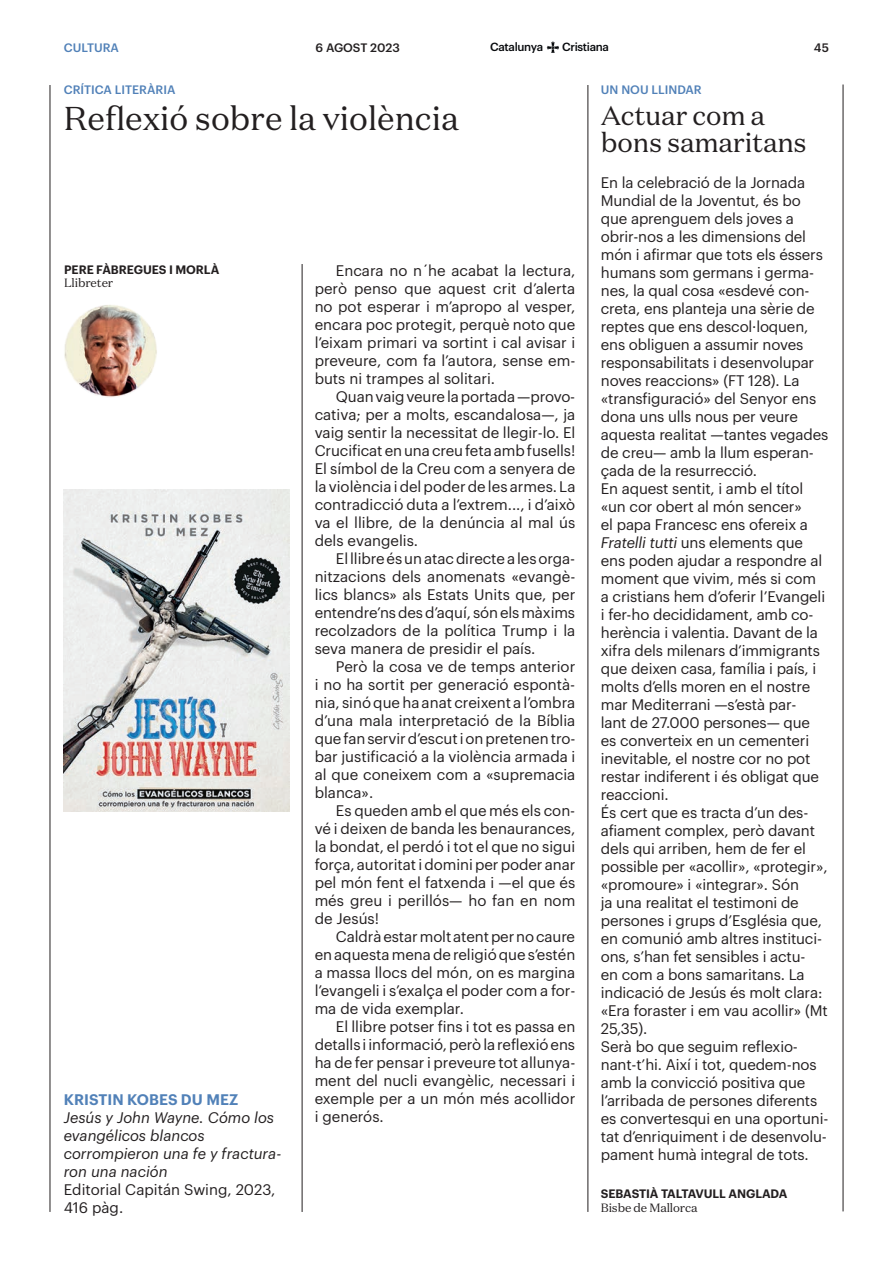
<style>
.page{position:relative;width:893px;height:1263px;background:#fff}
.page>*{position:absolute;margin:0;border:0;box-sizing:border-box;transform-origin:0 0}
.t1{font:33px "Domaine Text";color:#231f20}
.t2{font:27px/27px "Domaine Text";letter-spacing:-.01em;color:#231f20}
.t3{font:15px/18px "Graphik";letter-spacing:-.01em;color:#231f20;text-align:justify}
.t4{font:italic 15px/18px "Graphik";color:#231f20}
.t5{font:600 15px "Graphik";letter-spacing:.005em;color:#5181b8}
.t6{font:600 12px "Graphik";letter-spacing:-.005em;color:#231f20}
.t7{font:500 12px "Graphik";color:#5181b8}
.t8{font:12px "Domaine Text";letter-spacing:-.01em;color:#231f20}
.t9{font:500 12px "Graphik";letter-spacing:-.005em;color:#231f20}
.t10{font:500 11.55px "Graphik";letter-spacing:-.03em;color:#07090c}
.s1{font-style:italic}
</style>
<div class="page">
<hr style="left:843px;top:85px;width:1px;height:1126px;background:#231f20">
<hr style="left:50px;top:85px;width:1px;height:1127px;background:#231f20">
<svg style="left:547px;top:42px;width:12px;height:11px"></svg>
<hr style="left:302px;top:264px;width:1px;height:948px;background:#231f20">
<hr style="left:588px;top:85px;width:1px;height:1127px;background:#231f20">
<img style="left:64px;top:304px;width:93px;height:94px;border-radius:47px">
<img style="left:63px;top:490px;width:226px;height:321px">
<p class="t7" style="left:64px;top:39px;width:57px">CULTURA</p>
<p class="t7" style="left:64px;top:81px;width:113px">CRÍTICA LITERÀRIA</p>
<p class="t9" style="left:315px;top:38px;width:86px">6 AGOST 2023</p>
<p class="t10" style="left:490px;top:38px;width:54px">Catalunya</p>
<p class="t10" style="left:562px;top:38px;width:48px">Cristiana</p>
<p class="t9" style="left:814px;top:38px;width:17px">45</p>
<p class="t7" style="left:601px;top:81px;width:102px">UN NOU LLINDAR</p>
<h1 class="t1" style="left:64px;top:97px;width:397px">Reflexió sobre la violència</h1>
<p class="t6" style="left:64px;top:260px;width:157px">PERE FÀBREGUES I MORLÀ</p>
<p class="t8" style="left:64px;top:276px;width:51px">Llibreter</p>
<p class="t5" style="left:64px;top:1088px;width:176px">KRISTIN KOBES DU MEZ</p>
<p class="t4" style="left:64px;top:1107px;width:219px">Jesús y John Wayne. Cómo los evangélicos blancos corrompieron una fe y fractura&shy;ron una nación</p>
<p class="t3" style="left:64px;top:1179px;width:213px">Editorial Capitán Swing, 2023,<br>416 pàg.</p>
<p class="t3" style="left:315px;top:261px;width:262px;text-indent:21px">Encara no n´he acabat la lectura, però penso que aquest crit d’alerta no pot esperar i m’apropo al vesper, encara poc protegit, perquè noto que l’eixam primari va sortint i cal avisar i preveure, com fa l’autora, sense em&shy;buts ni trampes al solitari.</p>
<p class="t3" style="left:315px;top:387px;width:262px;text-indent:21px">Quan vaig veure la portada —provo&shy;cativa; per a molts, escandalosa—, ja vaig sentir la necessitat de llegir-lo. El Crucificat en una creu feta amb fusells!<br>El símbol de la Creu com a senyera de la violència i del poder de les armes. La contradicció duta a l’extrem..., i d’això va el llibre, de la denúncia al mal ús dels evangelis.</p>
<p class="t3" style="left:315px;top:549px;width:262px;text-indent:21px">El llibre és un atac directe a les orga&shy;nitzacions dels anomenats «evangè&shy;lics blancs» als Estats Units que, per entendre’ns des d’aquí, són els màxims recolzadors de la política Trump i la seva manera de presidir el país.</p>
<p class="t3" style="left:315px;top:657px;width:262px;text-indent:21px">Però la cosa ve de temps anterior i no ha sortit per generació espontà&shy;nia, sinó que ha anat creixent a l’ombra d’una mala interpretació de la Bíblia que fan servir d’escut i on pretenen tro&shy;bar justificació a la violència armada i al que coneixem com a «supremacia blanca».</p>
<p class="t3" style="left:315px;top:801px;width:262px;text-indent:21px">Es queden amb el que més els con&shy;vé i deixen de banda les benaurances, la bondat, el perdó i tot el que no sigui força, autoritat i domini per poder anar pel món fent el fatxenda i —el que és més greu i perillós— ho fan en nom de Jesús!</p>
<p class="t3" style="left:315px;top:927px;width:262px;text-indent:21px">Caldrà estar molt atent per no caure en aquesta mena de religió que s’estén a massa llocs del món, on es margina l’evangeli i s’exalça el poder com a for&shy;ma de vida exemplar.</p>
<p class="t3" style="left:315px;top:1017px;width:262px;text-indent:21px">El llibre potser fins i tot es passa en detalls i informació, però la reflexió ens ha de fer pensar i preveure tot allunya&shy;ment del nucli evangèlic, necessari i exemple per a un món més acollidor i generós.</p>
<h2 class="t2" style="left:601px;top:102px;width:207px">Actuar com a bons samaritans</h2>
<p class="t3" style="left:601px;top:172px;width:229px;text-align:left">En la celebració de la Jornada<br>Mundial de la Joventut, és bo que aprenguem dels joves a obrir-nos a les dimensions del món i afirmar que tots els éssers humans som germans i germa&shy;nes, la qual cosa «esdevé con&shy;creta, ens planteja una sèrie de reptes que ens descol·loquen, ens obliguen a assumir noves responsabilitats i desenvolupar noves reaccions» (FT 128). La «transfiguració» del Senyor ens dona uns ulls nous per veure aquesta realitat —tantes vegades de creu— amb la llum esperan&shy;çada de la resurrecció.<br>En aquest sentit, i amb el títol «un cor obert al món sencer»<br>el papa Francesc ens ofereix a<br><span class="s1">Fratelli tutti</span> uns elements que ens poden ajudar a respondre al moment que vivim, més si com<br>a cristians hem d’oferir l’Evangeli i fer-ho decididament, amb co&shy;herència i valentia. Davant de la xifra dels milenars d’immigrants que deixen casa, família i país, i molts d’ells moren en el nostre mar Mediterrani —s’està par-<br>lant de 27.000 persones— que es converteix en un cementeri inevitable, el nostre cor no pot restar indiferent i és obligat que reaccioni.<br>És cert que es tracta d’un des&shy;afiament complex, però davant dels qui arriben, hem de fer el possible per «acollir», «protegir», «promoure» i «integrar». Són<br>ja una realitat el testimoni de persones i grups d’Església que, en comunió amb altres instituci&shy;ons, s’han fet sensibles i actu-<br>en com a bons samaritans. La indicació de Jesús és molt clara: «Era foraster i em vau acollir» (Mt<br>25,35).<br>Serà bo que seguim reflexio&shy;nant-t’hi. Així i tot, quedem-nos amb la convicció positiva que l’arribada de persones diferents es convertesqui en una oportuni&shy;tat d’enriquiment i de desenvolu&shy;pament humà integral de tots.</p>
<p class="t6" style="left:601px;top:1185px;width:188px">SEBASTIÀ TALTAVULL ANGLADA</p>
<p class="t8" style="left:601px;top:1200px;width:98px">Bisbe de Mallorca</p>
</div>
